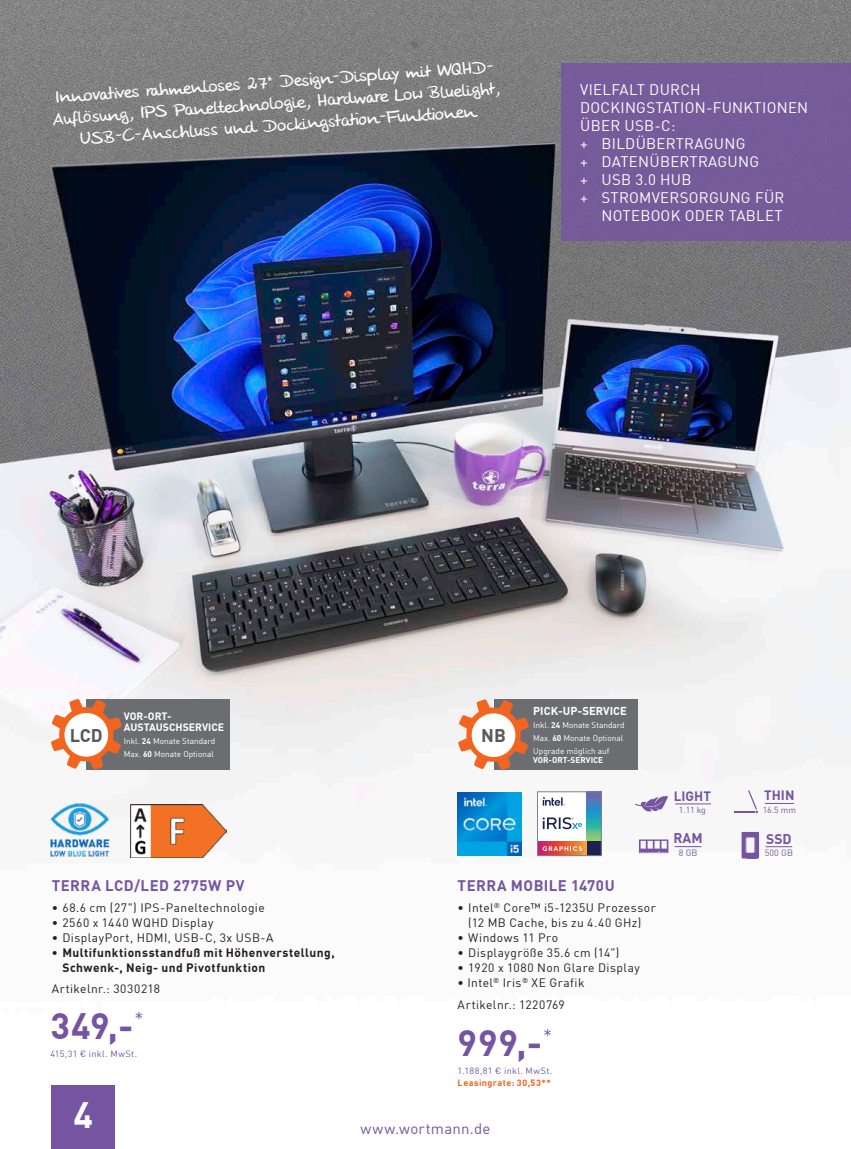
<style>
.page{position:relative;width:851px;height:1149px;background:#fff}
.page>*{position:absolute;margin:0;border:0;box-sizing:border-box;transform-origin:0 0}
.t1{font:700 36px "DIN Offc Pro";letter-spacing:.025em;color:#7554a2}
.t2{font:700 36px "DIN Offc Pro";color:#fff}
.t3{font:18px/21.6px "Stone Handwriting Pro";color:#fff;text-align:center}
.t4{font:700 18px "DIN Offc Pro";color:#57585a}
.t5{font:15px/18px "DIN Offc Pro";letter-spacing:.02em;color:#fff}
.t6{font:700 15px "DIN Offc Pro";letter-spacing:.03em;color:#7554a2}
.t7{font:15px "DIN Offc Pro";letter-spacing:.015em;color:#7554a2}
.t8{font:700 13.8px "DIN Offc Pro";color:#7554a2}
.t9{font:700 13.35px "DIN Offc Pro";color:#7554a2}
.t10{font:12px "DIN Offc Pro";letter-spacing:.035em;color:#231f20}
.t11{font:700 12px/15px "DIN Offc Pro";letter-spacing:.035em;color:#231f20}
.t12{font:700 11.25px "DIN Offc Pro";color:#fff}
.t13{font:700 10.5px "DIN Offc Pro";color:#fff}
.t14{font:9px "DIN Offc Pro";letter-spacing:.04em;color:#7554a2}
.t15{font:700 9px "DIN Offc Pro";letter-spacing:.05em;color:#f36421}
.t16{font:8.7px "DIN Offc Pro";color:#7554a2}
.t17{font:8.25px "DIN Offc Pro";color:#fff}
.t18{font:700 8.25px "DIN Offc Pro";color:#fff}
.s1{font-weight:700}
</style>
<div class="page">
<img style="left:0;top:0;width:850px;height:859px">
<div style="left:51px;top:1084px;width:64px;height:64px;background:#7554a2"></div>
<img style="left:457px;top:791px;width:64px;height:64px">
<svg style="left:639px;top:839px;width:29px;height:14px"></svg>
<svg style="left:674px;top:846px;width:27px;height:1px"></svg>
<svg style="left:741px;top:831px;width:18px;height:27px"></svg>
<svg style="left:765px;top:846px;width:27px;height:1px"></svg>
<svg style="left:635px;top:793px;width:33px;height:20px"></svg>
<hr style="left:675px;top:803px;width:36px;height:1px;background:#7554a2">
<svg style="left:733px;top:790px;width:24px;height:22px"></svg>
<svg style="left:764px;top:803px;width:29px;height:1px"></svg>
<div style="left:537px;top:791px;width:64px;height:64px;background:#fff"></div>
<svg style="left:587px;top:793px;width:12px;height:48px"></svg>
<svg style="left:539px;top:841px;width:48px;height:12px"></svg>
<div style="left:587px;top:841px;width:14px;height:14px;background:#1c2151"></div>
<svg style="left:542px;top:846px;width:40px;height:4px"></svg>
<svg style="left:542px;top:817px;width:40px;height:12px"></svg>
<svg style="left:542px;top:797px;width:23px;height:8px"></svg>
<div style="left:537px;top:791px;width:64px;height:64px;border:1px solid #808285"></div>
<div style="left:561px;top:64px;width:289px;height:177px;background:#765b9a"></div>
<div style="left:494px;top:699px;width:143px;height:70px;background:#6c6d70"></div>
<svg style="left:458px;top:698px;width:71px;height:71px"></svg>
<div style="left:471px;top:713px;width:44px;height:43px;background:#fff;border-radius:50%"></div>
<div style="left:87px;top:698px;width:143px;height:71px;background:#6c6d70"></div>
<svg style="left:51px;top:698px;width:71px;height:71px"></svg>
<div style="left:64px;top:712px;width:44px;height:44px;background:#fff;border-radius:50%"></div>
<img style="left:130px;top:804px;width:96px;height:52px">
<img style="left:40px;top:786px;width:80px;height:73px">
<p class="t3" style="left:51px;top:88px;width:449px;rotate:-4deg">Innovatives rahmenloses 27" Design-Display mit WQHD-<br>Auflösung, IPS Paneltech nologie, Hardware Low Bluelight,<br>USB-C-Ansch luss und Dock ingst ation-Funktionen</p>
<p class="t5" style="left:580px;top:79px;width:122px">VIELFALT DURCH</p>
<p class="t5" style="left:580px;top:97px;width:229px">DOCKINGSTATION-FUNKTIONEN<br>ÜBER USB-C:</p>
<p class="t5" style="left:580px;top:133px;width:167px">+ BILDÜBERTRAGUNG</p>
<p class="t5" style="left:580px;top:151px;width:180px">+ DATENÜBERTRAGUNG</p>
<p class="t5" style="left:580px;top:169px;width:113px">+ USB 3.0 HUB</p>
<p class="t5" style="left:580px;top:187px;width:206px;text-align:right">+ STROMVERSORGUNG FÜR<br>NOTEBOOK ODER TABLET</p>
<p class="t4" style="left:70px;top:720px;width:34px">LCD</p>
<p class="t13" style="left:124px;top:707px;width:49px">VOR-ORT-</p>
<p class="t13" style="left:124px;top:718px;width:102px">AUSTAUSCHSERVICE</p>
<p class="t17" style="left:124px;top:734px;width:93px">Inkl. <span class="s1">24</span> Monate Standard</p>
<p class="t17" style="left:124px;top:747px;width:91px">Max. <span class="s1">60</span> Monate Optional</p>
<p class="t4" style="left:481px;top:720px;width:26px">NB</p>
<p class="t12" style="left:533px;top:701px;width:95px">PICK-UP-SERVICE</p>
<p class="t17" style="left:533px;top:718px;width:93px">Inkl. <span class="s1">24</span> Monate Standard</p>
<p class="t17" style="left:533px;top:731px;width:91px">Max. <span class="s1">60</span> Monate Optional</p>
<p class="t17" style="left:533px;top:743px;width:78px">Upgrade möglich auf</p>
<p class="t18" style="left:533px;top:753px;width:72px">VOR-ORT-SERVICE</p>
<p class="t9" style="left:673px;top:784px;width:39px">LIGHT</p>
<p class="t16" style="left:678px;top:802px;width:28px">1.11 kg</p>
<p class="t8" style="left:673px;top:826px;width:31px">RAM</p>
<p class="t14" style="left:678px;top:845px;width:20px">8 GB</p>
<p class="t9" style="left:764px;top:784px;width:32px">THIN</p>
<p class="t16" style="left:762px;top:802px;width:35px">16.5 mm</p>
<p class="t8" style="left:766px;top:826px;width:27px">SSD</p>
<p class="t14" style="left:764px;top:845px;width:30px">500 GB</p>
<p class="t6" style="left:52px;top:872px;width:194px">TERRA LCD/LED 2775W PV</p>
<p class="t10" style="left:52px;top:897px;width:214px">• 68.6 cm (27") IPS-Paneltechnologie</p>
<p class="t10" style="left:52px;top:912px;width:163px">• 2560 x 1440 WQHD Display</p>
<p class="t10" style="left:52px;top:927px;width:223px">• DisplayPort, HDMI, USB-C, 3x USB-A</p>
<p class="t11" style="left:62px;top:943px;width:274px;text-indent:-11px">• Multifunktionsstandfuß mit Höhenverstellung,<br>Schwenk-, Neig- und Pivotfunktion</p>
<p class="t10" style="left:52px;top:978px;width:110px">Artikelnr.: 3030218</p>
<p class="t1" style="left:50px;top:995px;width:95px">349,-<sup>*</sup></p>
<p class="t14" style="left:50px;top:1046px;width:88px">415,31 € inkl. MwSt.</p>
<h1 class="t2" style="left:73px;top:1084px;width:21px">4</h1>
<p class="t6" style="left:457px;top:872px;width:158px">TERRA MOBILE 1470U</p>
<p class="t10" style="left:457px;top:897px;width:199px">• Intel<sup>®</sup> Core™ i5-1235U Prozessor</p>
<p class="t10" style="left:468px;top:912px;width:174px">(12 MB Cache, bis zu 4.40 GHz)</p>
<p class="t10" style="left:457px;top:927px;width:102px">• Windows 11 Pro</p>
<p class="t10" style="left:457px;top:942px;width:163px">• Displaygröße 35.6 cm (14")</p>
<p class="t10" style="left:457px;top:957px;width:184px">• 1920 x 1080 Non Glare Display</p>
<p class="t10" style="left:457px;top:972px;width:128px">• Intel<sup>®</sup> Iris<sup>®</sup> XE Grafik</p>
<p class="t10" style="left:457px;top:995px;width:109px">Artikelnr.: 1220769</p>
<p class="t1" style="left:457px;top:1012px;width:96px">999,-<sup>*</sup></p>
<p class="t14" style="left:457px;top:1063px;width:96px">1.188,81 € inkl. MwSt.</p>
<p class="t15" style="left:457px;top:1074px;width:95px">Leasingrate: 30,53**</p>
<p class="t7" style="left:360px;top:1116px;width:131px">www.wortmann.de</p>
</div>
